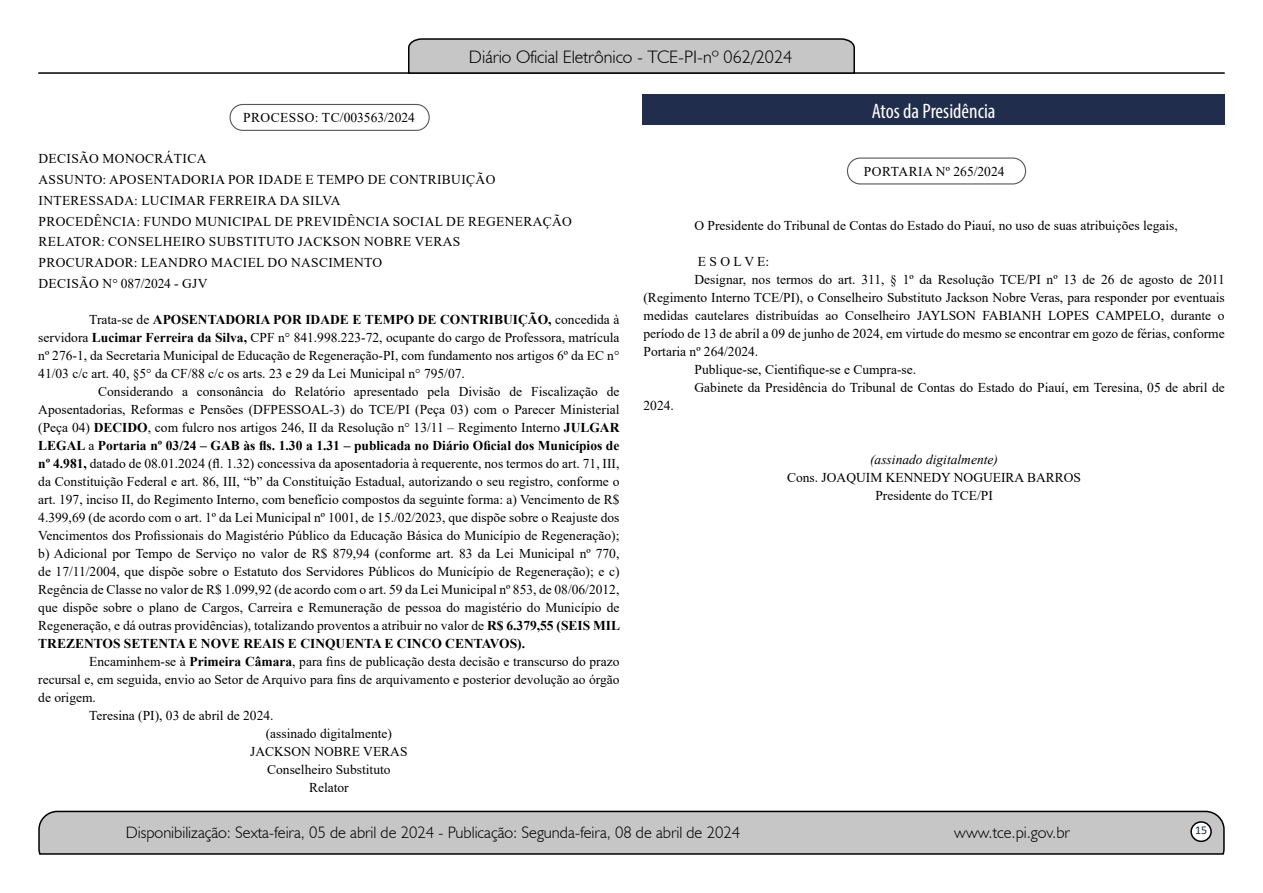
<style>
.page{position:relative;width:1263px;height:893px;background:#fff}
.page>*{position:absolute;margin:0;border:0;box-sizing:border-box;transform-origin:0 0}
.t1{font:condensed 21px "Myriad Pro";color:#fff}
.t2{font:300 18px "Humanist 521 BT";color:#000}
.t3{font:300 16.5px "Humanist 521 BT";color:#000}
.t4{font:13.5px/18px "Times New Roman";color:#000;text-align:center}
.t5{font:13.5px/20.7px "Times New Roman";letter-spacing:.025em;color:#000}
.t6{font:700 13.5px "Times New Roman";color:#000}
.t7{font:italic 13.5px "Times New Roman";color:#000}
.t8{font:12px "Calibri";color:#212d4c}
.s1{font-weight:400}
.s2{font-weight:700}
</style>
<div class="page">
<svg style="left:38px;top:810px;width:1187px;height:45px;background:#b9b9b9"></svg>
<div style="left:1191px;top:822px;width:20px;height:19px;background:#fff;border-radius:50%"></div>
<div style="left:1190px;top:821px;width:22px;height:21px;border:2px solid #000;border-radius:50%"></div>
<hr style="left:38px;top:72px;width:1187px;height:2px;background:#000">
<svg style="left:407px;top:38px;width:449px;height:36px;background:#b4b4b4"></svg>
<div style="left:229px;top:104px;width:201px;height:27px;border:1px solid #575756;border-radius:13px"></div>
<div style="left:642px;top:94px;width:583px;height:31px;background:#212d4c"></div>
<div style="left:847px;top:158px;width:179px;height:27px;border:1px solid #575756;border-radius:13px"></div>
<h2 class="t2" style="left:469px;top:46px;width:325px">Diário Oficial Eletrônico - TCE-PI-nº 062/2024</h2>
<p class="t4" style="left:243px;top:108px;width:173px">PROCESSO: TC/003563/2024</p>
<p class="t5" style="left:39px;top:148px;width:535px">DECISÃO MONOCRÁTICA<br>ASSUNTO: APOSENTADORIA POR IDADE E TEMPO DE CONTRIBUIÇÃO INTERESSADA: LUCIMAR FERREIRA DA SILVA<br>PROCEDÊNCIA: FUNDO MUNICIPAL DE PREVIDÊNCIA SOCIAL DE REGENERAÇÃO RELATOR: CONSELHEIRO SUBSTITUTO JACKSON NOBRE VERAS<br>PROCURADOR: LEANDRO MACIEL DO NASCIMENTO<br>DECISÃO N° 087/2024 - GJV</p>
<p class="t6" style="left:89px;top:309px;width:532px"><span class="s1">Trata-se de</span> APOSENTADORIA POR IDADE E TEMPO DE CONTRIBUIÇÃO, <span class="s1">concedida à</span></p>
<p class="t4" style="left:38px;top:328px;width:583px">servidora <span class="s2">Lucimar Ferreira da Silva,</span> CPF n° 841.998.223-72, ocupante do cargo de Professora, matrícula</p>
<p class="t4" style="left:38px;top:346px;width:583px">nº 276-1, da Secretaria Municipal de Educação de Regeneração-PI, com fundamento nos artigos 6º da EC n°</p>
<p class="t4" style="left:38px;top:364px;width:428px">41/03 c/c art. 40, §5° da CF/88 c/c os arts. 23 e 29 da Lei Municipal n° 795/07.</p>
<p class="t4" style="left:98px;top:382px;width:523px">Considerando a consonância do Relatório apresentado pela Divisão de Fiscalização de</p>
<p class="t4" style="left:38px;top:400px;width:583px">Aposentadorias, Reformas e Pensões (DFPESSOAL-3) do TCE/PI (Peça 03) com o Parecer Ministerial</p>
<p class="t4" style="left:38px;top:418px;width:583px">(Peça 04) <span class="s2">DECIDO</span>, com fulcro nos artigos 246, II da Resolução n° 13/11 – Regimento Interno <span class="s2">JULGAR</span></p>
<p class="t6" style="left:38px;top:435px;width:583px">LEGAL <span class="s1">a</span> Portaria nº 03/24 – GAB às fls. 1.30 a 1.31 – publicada no Diário Oficial dos Municípios de</p>
<p class="t4" style="left:38px;top:454px;width:583px"><span class="s2">nº 4.981,</span> datado de 08.01.2024 (fl. 1.32) concessiva da aposentadoria à requerente, nos termos do art. 71, III,</p>
<p class="t4" style="left:38px;top:472px;width:583px">da Constituição Federal e art. 86, III, “b” da Constituição Estadual, autorizando o seu registro, conforme o</p>
<p class="t4" style="left:38px;top:490px;width:583px">art. 197, inciso II, do Regimento Interno, com benefício compostos da seguinte forma: a) Vencimento de R$</p>
<p class="t4" style="left:38px;top:508px;width:583px">4.399,69 (de acordo com o art. 1º da Lei Municipal nº 1001, de 15./02/2023, que dispõe sobre o Reajuste dos</p>
<p class="t4" style="left:38px;top:526px;width:583px">Vencimentos dos Profissionais do Magistério Público da Educação Básica do Município de Regeneração);</p>
<p class="t4" style="left:38px;top:544px;width:583px">b) Adicional por Tempo de Serviço no valor de R$ 879,94 (conforme art. 83 da Lei Municipal nº 770,</p>
<p class="t4" style="left:38px;top:562px;width:583px">de 17/11/2004, que dispõe sobre o Estatuto dos Servidores Públicos do Município de Regeneração); e c)</p>
<p class="t4" style="left:38px;top:580px;width:583px">Regência de Classe no valor de R$ 1.099,92 (de acordo com o art. 59 da Lei Municipal nº 853, de 08/06/2012,</p>
<p class="t4" style="left:38px;top:598px;width:583px">que dispõe sobre o plano de Cargos, Carreira e Remuneração de pessoa do magistério do Município de</p>
<p class="t4" style="left:38px;top:616px;width:583px">Regeneração, e dá outras providências), totalizando proventos a atribuir no valor de <span class="s2">R$ 6.379,55 (SEIS MIL</span></p>
<p class="t6" style="left:38px;top:633px;width:488px">TREZENTOS SETENTA E NOVE REAIS E CINQUENTA E CINCO CENTAVOS).</p>
<p class="t4" style="left:89px;top:652px;width:532px">Encaminhem-se à <span class="s2">Primeira Câmara</span>, para fins de publicação desta decisão e transcurso do prazo</p>
<p class="t4" style="left:38px;top:670px;width:583px">recursal e, em seguida, envio ao Setor de Arquivo para fins de arquivamento e posterior devolução ao órgão</p>
<p class="t4" style="left:38px;top:688px;width:59px">de origem.</p>
<p class="t4" style="left:89px;top:706px;width:186px">Teresina (PI), 03 de abril de 2024.</p>
<p class="t4" style="left:266px;top:724px;width:128px">(assinado digitalmente)</p>
<p class="t4" style="left:250px;top:742px;width:159px">JACKSON NOBRE VERAS</p>
<p class="t4" style="left:267px;top:760px;width:125px">Conselheiro Substituto</p>
<p class="t4" style="left:309px;top:778px;width:41px">Relator</p>
<h1 class="t1" style="left:872px;top:98px;width:125px">Atos da Presidência</h1>
<p class="t4" style="left:864px;top:162px;width:142px">PORTARIA Nº 265/2024</p>
<p class="t4" style="left:694px;top:216px;width:485px">O Presidente do Tribunal de Contas do Estado do Piauí, no uso de suas atribuições legais,</p>
<p class="t4" style="left:698px;top:252px;width:73px">E S O L V E:</p>
<p class="t4" style="left:694px;top:270px;width:532px">Designar, nos termos do art. 311, § 1º da Resolução TCE/PI nº 13 de 26 de agosto de 2011</p>
<p class="t4" style="left:643px;top:288px;width:583px">(Regimento Interno TCE/PI), o Conselheiro Substituto Jackson Nobre Veras, para responder por eventuais</p>
<p class="t4" style="left:643px;top:306px;width:583px">medidas cautelares distribuídas ao Conselheiro JAYLSON FABIANH LOPES CAMPELO, durante o</p>
<p class="t4" style="left:643px;top:324px;width:583px">período de 13 de abril a 09 de junho de 2024, em virtude do mesmo se encontrar em gozo de férias, conforme</p>
<p class="t4" style="left:643px;top:342px;width:116px">Portaria nº 264/2024.</p>
<p class="t4" style="left:694px;top:360px;width:223px">Publique-se, Cientifique-se e Cumpra-se.</p>
<p class="t4" style="left:694px;top:378px;width:532px">Gabinete da Presidência do Tribunal de Contas do Estado do Piauí, em Teresina, 05 de abril de</p>
<p class="t4" style="left:643px;top:396px;width:32px">2024.</p>
<p class="t7" style="left:870px;top:450px;width:129px">(assinado digitalmente)</p>
<p class="t4" style="left:787px;top:468px;width:295px">Cons. JOAQUIM KENNEDY NOGUEIRA BARROS<br>Presidente do TCE/PI</p>
<p class="t3" style="left:126px;top:822px;width:616px">Disponibilização: Sexta-feira, 05 de abril de 2024 - Publicação: Segunda-feira, 08 de abril de 2024</p>
<p class="t3" style="left:954px;top:822px;width:117px">www.tce.pi.gov.br</p>
<p class="t8" style="left:1195px;top:821px;width:14px">15</p>
</div>
